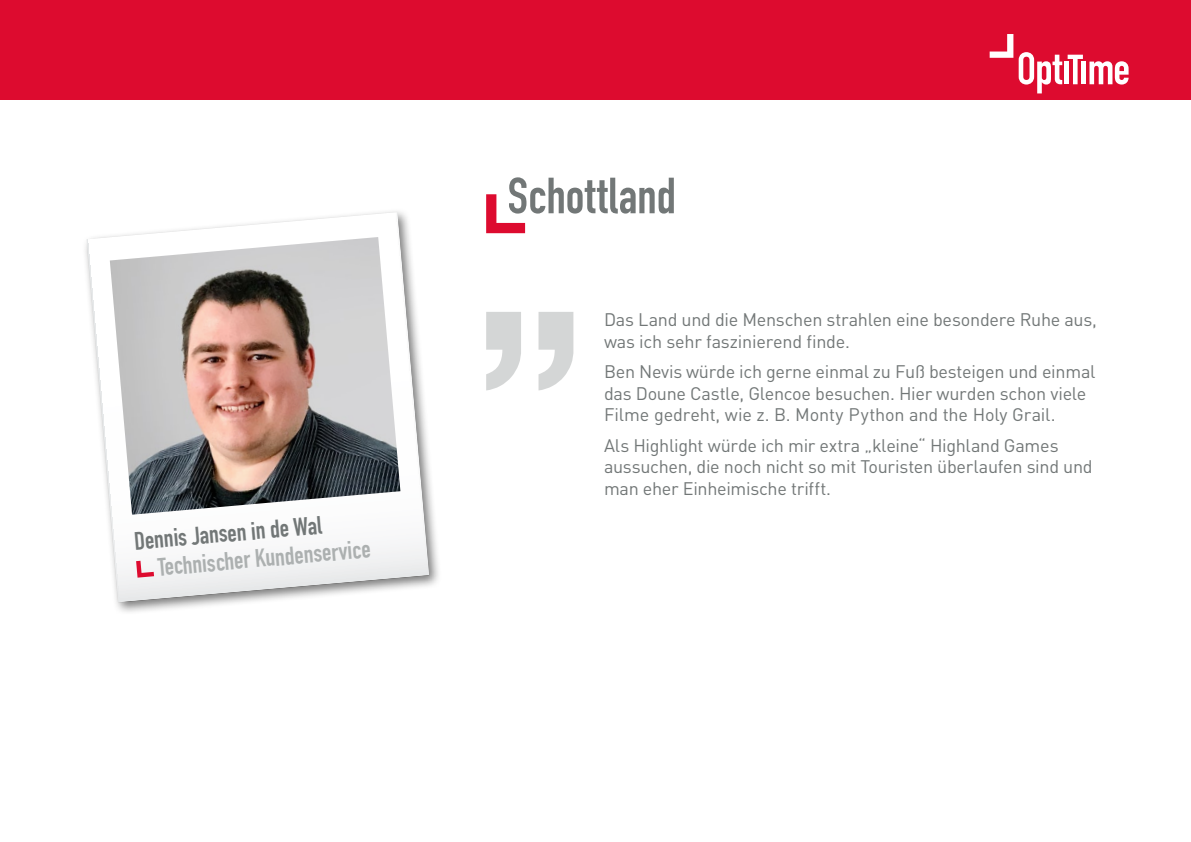
<style>
.page{position:relative;width:1191px;height:842px;background:#fff}
.page>*{position:absolute;margin:0;border:0;box-sizing:border-box;transform-origin:0 0}
.t1{font:50px "DIN Engschrift LT Alternate";color:#727777}
.t2{font:25px "DIN Engschrift LT";color:#acb0b0}
.t3{font:25px "DIN Engschrift LT";color:#727777}
.t4{font:18px/21.6px "DIN";letter-spacing:-.015em;color:#727777}
</style>
<div class="page">
<svg style="left:486px;top:194px;width:39px;height:39px"></svg>
<svg style="left:486px;top:312px;width:87px;height:78px"></svg>
<div style="left:0;top:0;width:1191px;height:99px;background:#dd0b2f"></div>
<div style="left:1081px;top:62px;width:5px;height:22px;background:#fff"></div>
<svg style="left:989px;top:34px;width:94px;height:59px"></svg>
<svg style="left:1089px;top:61px;width:39px;height:24px"></svg>
<div style="left:82px;top:207px;width:360px;height:408px;background:#000;opacity:.52"></div>
<svg style="left:86px;top:212px;width:343px;height:390px"></svg>
<img style="left:110px;top:237px;width:290px;height:278px">
<svg style="left:136px;top:561px;width:18px;height:17px"></svg>
<h2 class="t3" style="left:133px;top:526px;width:189px;rotate:-5deg">Dennis Jansen in de Wal</h2>
<h2 class="t2" style="left:157px;top:552px;width:215px;rotate:-5deg">Technischer Kundenservice</h2>
<h1 class="t1" style="left:507px;top:166px;width:170px">Schottland</h1>
<p class="t4" style="left:604px;top:309px;width:494px">Das Land und die Menschen strahlen eine besondere Ruhe aus, was ich sehr faszinierend finde.</p>
<p class="t4" style="left:604px;top:361px;width:493px">Ben Nevis würde ich gerne einmal zu Fuß besteigen und einmal das Doune Castle, Glencoe besuchen. Hier wurden schon viele<br>Filme gedreht, wie z. B. Monty Python and the Holy Grail.</p>
<p class="t4" style="left:604px;top:434px;width:490px">Als Highlight würde ich mir extra „kleine“ Highland Games aussuchen, die noch nicht so mit Touristen überlaufen sind und man eher Einheimische trifft.</p>
</div>
